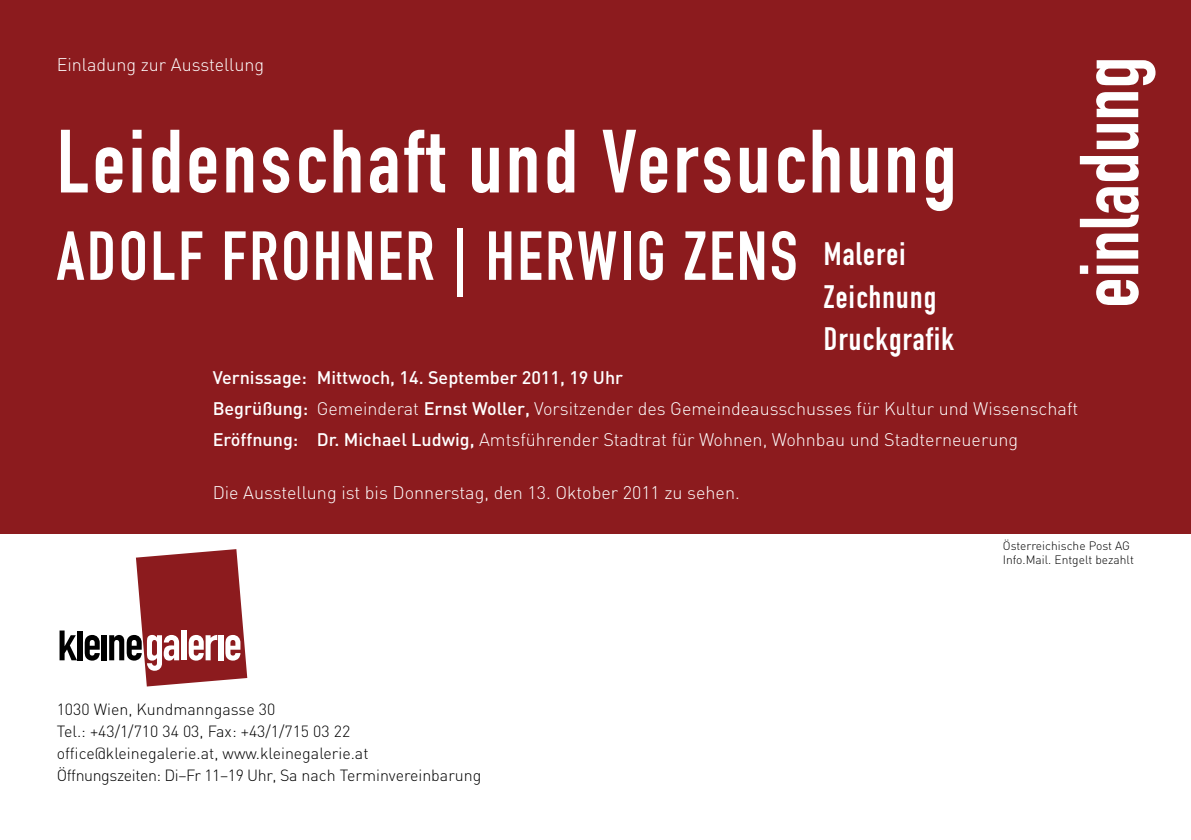
<style>
.page{position:relative;width:1191px;height:840px;background:#fff}
.page>*{position:absolute;margin:0;border:0;box-sizing:border-box;transform-origin:0 0}
.t1{font:88px "DIN Engschrift";letter-spacing:.04em;color:#fff}
.t2{font:82px "DIN Engschrift";color:#fff}
.t3{font:68px "DIN Engschrift";letter-spacing:.04em;color:#fff}
.t4{font:32px/42.8px "DIN Engschrift";letter-spacing:.04em;color:#fff}
.t5{font:300 18px/31px "DIN";color:#fff}
.t6{font:300 16px/22px "DIN";color:#000}
.t7{font:300 12px/14px "DIN";color:#000}
.s1{font-weight:500}
</style>
<div class="page">
<div style="left:0;top:0;width:1191px;height:533px;background:#8c1b1e"></div>
<svg style="left:60px;top:630px;width:17px;height:30px"></svg>
<svg style="left:85px;top:635px;width:15px;height:25px"></svg>
<div style="left:102px;top:635px;width:5px;height:25px;background:#000"></div>
<svg style="left:109px;top:549px;width:138px;height:137px"></svg>
<div style="left:78px;top:630px;width:5px;height:30px;background:#000"></div>
<p class="t5" style="left:57px;top:49px;width:209px">Einladung zur Ausstellung</p>
<h1 class="t1" style="left:57px;top:110px;width:901px">Leidenschaft und Versuchung</h1>
<h3 class="t3" style="left:57px;top:216px;width:742px">ADOLF FROHNER | HERWIG ZENS</h3>
<h3 class="t4" style="left:823px;top:232px;width:132px">Malerei<br>Zeichnung<br>Druckgrafik</h3>
<h2 class="t2" style="left:1061px;top:307px;width:252px;rotate:-90deg">einladung</h2>
<p class="t5" style="left:213px;top:361px;width:867px"><span class="s1">Vernissage: Mittwoch, 14. September 2011, 19 Uhr<br>Begrüßung:</span> Gemeinderat <span class="s1">Ernst Woller,</span> Vorsitzender des Gemeindeausschusses für Kultur und Wissenschaft<br><span class="s1">Eröffnung: Dr. Michael Ludwig,</span> Amtsführender Stadtrat für Wohnen, Wohnbau und Stadterneuerung</p>
<p class="t5" style="left:213px;top:476px;width:529px">Die Ausstellung ist bis Donnerstag, den 13. Oktober 2011 zu sehen.</p>
<p class="t6" style="left:57px;top:698px;width:426px">1030 Wien, Kundmanngasse 30<br>Tel.: +43/1/710 34 03, Fax: +43/1/715 03 22 office@kleinegalerie.at, www.kleinegalerie.at<br>Öffnungszeiten: Di–Fr 11–19 Uhr, Sa nach Terminvereinbarung</p>
<p class="t7" style="left:1003px;top:538px;width:133px">Österreichische Post AG<br>Info.Mail. Entgelt bezahlt</p>
</div>
